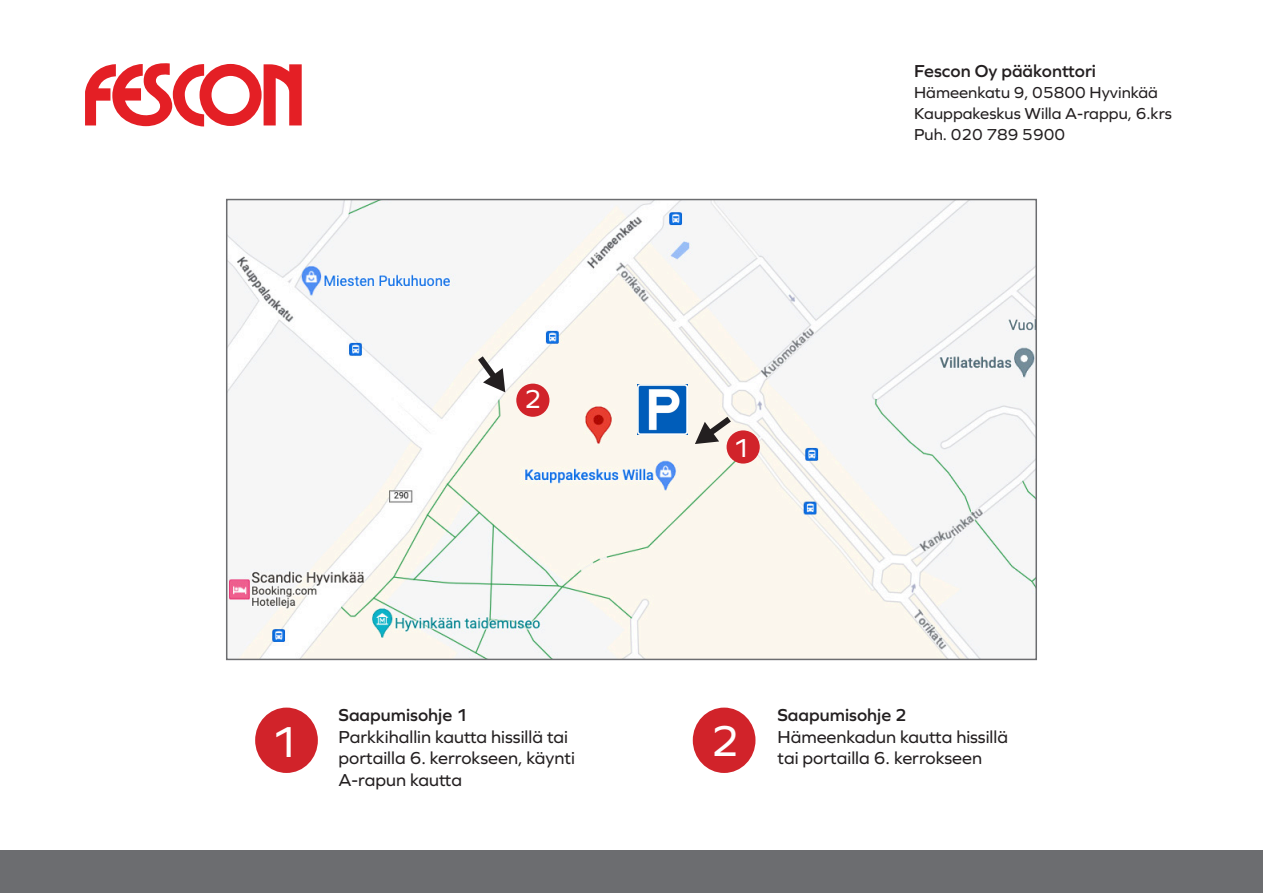
<style>
.page{position:relative;width:1263px;height:893px;background:#fff}
.page>*{position:absolute;margin:0;border:0;box-sizing:border-box;transform-origin:0 0}
.t1{font:45px "Graphie";color:#fff}
.t2{font:27px "Graphie";color:#fff}
.t3{font:18px/21.6px "Graphie";color:#231f20}
.t4{font:600 18px "Graphie";color:#231f20}
.t5{font:16.5px "Graphie";color:#231f20}
</style>
<div class="page">
<img style="left:229px;top:202px;width:805px;height:455px">
<div style="left:226px;top:199px;width:811px;height:461px;border:2px solid #6c6d70"></div>
<div style="left:0;top:850px;width:1263px;height:43px;background:#6c6d70"></div>
<svg style="left:85px;top:63px;width:217px;height:63px"></svg>
<svg style="left:695px;top:417px;width:36px;height:27px"></svg>
<img style="left:637px;top:384px;width:50px;height:50px">
<div style="left:726px;top:430px;width:34px;height:34px;background:#d1232a;border-radius:50%"></div>
<div style="left:516px;top:384px;width:33px;height:33px;background:#d1232a;border-radius:50%"></div>
<svg style="left:478px;top:356px;width:27px;height:36px"></svg>
<div style="left:255px;top:708px;width:63px;height:65px;background:#d1232a;border-radius:50%"></div>
<div style="left:693px;top:708px;width:62px;height:65px;background:#d1232a;border-radius:50%"></div>
<p class="t2" style="left:524px;top:383px;width:19px">2</p>
<p class="t1" style="left:270px;top:716px;width:31px">1</p>
<p class="t4" style="left:338px;top:704px;width:131px">Saapumisohje 1</p>
<p class="t3" style="left:338px;top:725px;width:238px">Parkkihallin kautta hissillä tai portailla 6. kerrokseen, käynti<br>A-rapun kautta</p>
<p class="t4" style="left:914px;top:61px;width:183px">Fescon Oy pääkonttori</p>
<p class="t5" style="left:914px;top:83px;width:245px">Hämeenkatu 9, 05800 Hyvinkää</p>
<p class="t5" style="left:914px;top:104px;width:259px">Kauppakeskus Willa A-rappu, 6.krs</p>
<p class="t5" style="left:914px;top:125px;width:153px">Puh. 020 789 5900</p>
<p class="t2" style="left:732px;top:432px;width:19px">1</p>
<p class="t1" style="left:710px;top:714px;width:31px">2</p>
<p class="t4" style="left:777px;top:704px;width:131px">Saapumisohje 2</p>
<p class="t3" style="left:777px;top:725px;width:232px">Hämeenkadun kautta hissillä</p>
<p class="t3" style="left:777px;top:747px;width:206px">tai portailla 6. kerrokseen</p>
</div>
